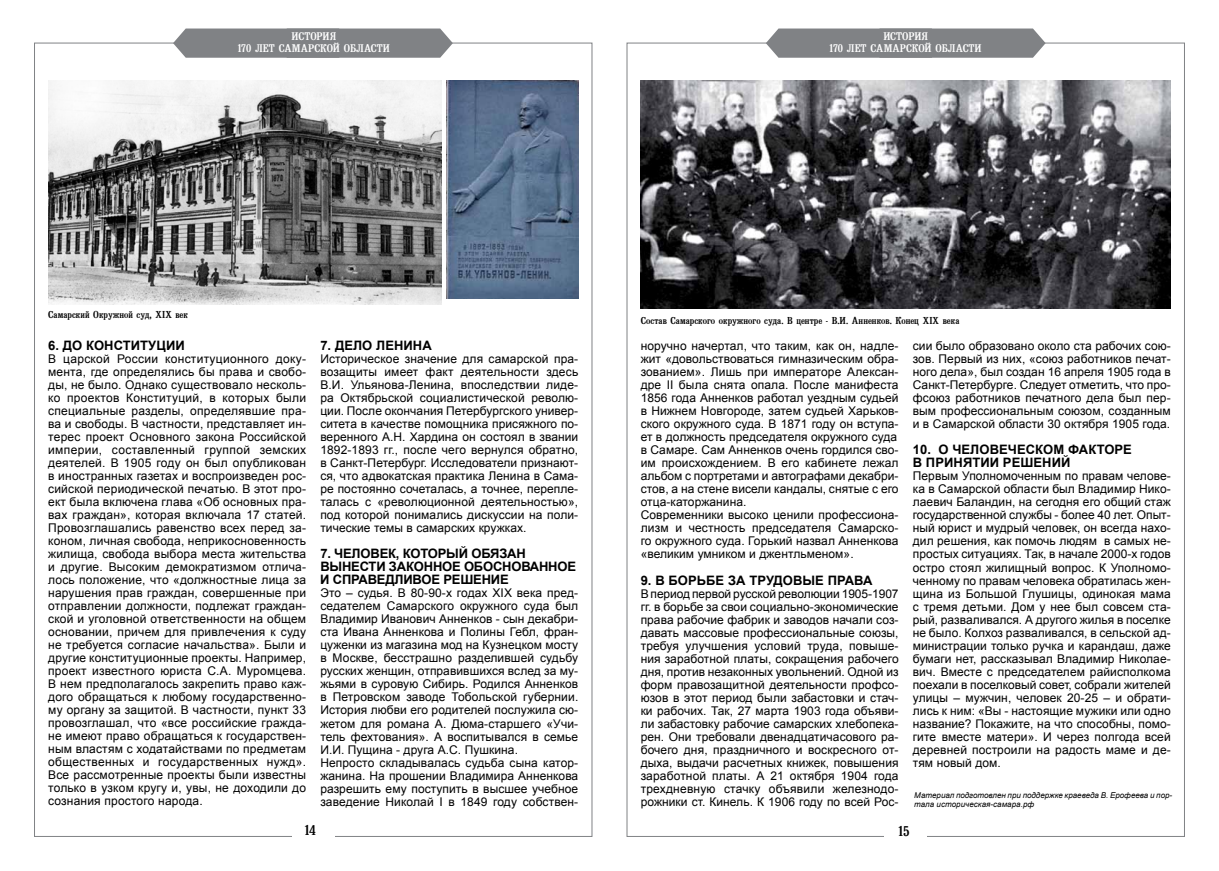
<style>
.page{position:relative;width:1219px;height:871px;background:#fff}
.page>*{position:absolute;margin:0;border:0;box-sizing:border-box;transform-origin:0 0}
.t1{font:14px "Bruskovaya Plain";color:#000}
.t2{font:700 13px "Arial";letter-spacing:.005em;color:#000}
.t3{font:700 13px/13px "Arial";letter-spacing:-.015em;color:#000}
.t4{font:12px/13px "Arial";letter-spacing:.005em;color:#000;text-align:justify}
.t5{font:11px/12px "Bruskovaya Plain";letter-spacing:-.005em;color:#fff}
.t6{font:10px "Bruskovaya Plain";letter-spacing:.005em;color:#000}
.t7{font:italic 8px/9px "Arial";color:#000}
</style>
<div class="page">
<svg style="left:173px;top:28px;width:280px;height:30px;background:#888a8d"></svg>
<svg style="left:766px;top:28px;width:280px;height:30px;background:#888a8d"></svg>
<img style="left:641px;top:81px;width:530px;height:227px">
<img style="left:48px;top:81px;width:393px;height:223px">
<img style="left:447px;top:81px;width:131px;height:217px">
<p class="t5" style="left:238px;top:31px;width:154px;text-indent:54px">ИСТОРИЯ<br>170 лет Самарской области</p>
<p class="t5" style="left:830px;top:31px;width:154px;text-indent:54px">ИСТОРИЯ<br>170 лет Самарской области</p>
<p class="t6" style="left:48px;top:309px;width:141px">Самарский Окружной суд, XIX век</p>
<p class="t6" style="left:641px;top:315px;width:320px">Состав Самарского окружного суда. В центре - В.И. Анненков. Конец XIX века</p>
<p class="t2" style="left:48px;top:337px;width:138px">6. До Конституции</p>
<p class="t4" style="left:48px;top:352px;width:260px">В царской России конституционного доку&shy;мента, где определялись бы права и свобо&shy;ды, не было. Однако существовало несколь&shy;ко проектов Конституций, в которых были специальные разделы, определявшие пра&shy;ва и свободы. В частности, представляет ин&shy;терес проект Основного закона Российской империи, составленный группой земских деятелей. В 1905 году он был опубликован в иностранных газетах и воспроизведен рос&shy;сийской периодической печатью. В этот про&shy;ект была включена глава «Об основных пра&shy;вах граждан», которая включала 17 статей.<br>Провозглашались равенство всех перед за&shy;коном, личная свобода, неприкосновенность жилища, свобода выбора места жительства и другие. Высоким демократизмом отлича&shy;лось положение, что «должностные лица за нарушения прав граждан, совершенные при отправлении должности, подлежат граждан&shy;ской и уголовной ответственности на общем основании, причем для привлечения к суду не требуется согласие начальства». Были и другие конституционные проекты. Например, проект известного юриста С.А. Муромцева.<br>В нем предполагалось закрепить право каж&shy;дого обращаться к любому государственно&shy;му органу за защитой. В частности, пункт 33 провозглашал, что «все российские гражда&shy;не имеют право обращаться к государствен&shy;ным властям с ходатайствами по предметам общественных и государственных нужд».<br>Все рассмотренные проекты были известны только в узком кругу и, увы, не доходили до сознания простого народа.</p>
<p class="t2" style="left:320px;top:337px;width:113px">7. Дело Ленина</p>
<p class="t4" style="left:320px;top:352px;width:260px">Историческое значение для самарской пра&shy;возащиты имеет факт деятельности здесь В.И. Ульянова-Ленина, впоследствии лиде&shy;ра Октябрьской социалистической револю&shy;ции. После окончания Петербургского универ&shy;ситета в качестве помощника присяжного по&shy;веренного А.Н. Хардина он состоял в звании 1892-1893 гг., после чего вернулся обратно, в Санкт-Петербург. Исследователи признают&shy;ся, что адвокатская практика Ленина в Сама&shy;ре постоянно сочеталась, а точнее, перепле&shy;талась с «революционной деятельностью», под которой понимались дискуссии на поли&shy;тические темы в самарских кружках.</p>
<p class="t2" style="left:320px;top:545px;width:92px">7. Человек, кото</p>
<p class="t3" style="left:320px;top:547px;width:257px;text-indent:118px">рый обязан вынести законное обоснованное и справедливое решение</p>
<p class="t4" style="left:320px;top:586px;width:259px;text-align:left">Это – судья. В 80-90-х годах XIX века пред&shy;седателем Самарского окружного суда был Владимир Иванович Анненков - сын декабри&shy;ста Ивана Анненкова и Полины Гебл, фран&shy;цуженки из магазина мод на Кузнецком мосту в Москве, бесстрашно разделившей судьбу русских женщин, отправившихся вслед за му&shy;жьями в суровую Сибирь. Родился Анненков в Петровском заводе Тобольской губернии.<br>История любви его родителей послужила сю&shy;жетом для романа А. Дюма-старшего «Учи&shy;тель фехтования». А воспитывался в семье И.И. Пущина - друга А.С. Пушкина.<br>Непросто складывалась судьба сына катор&shy;жанина. На прошении Владимира Анненкова разрешить ему поступить в высшее учебное заведение Николай I в 1849 году собствен-</p>
<p class="t4" style="left:641px;top:339px;width:259px;text-align:left">норучно начертал, что таким, как он, надле&shy;жит «довольствоваться гимназическим обра&shy;зованием». Лишь при императоре Алексан&shy;дре II была снята опала. После манифеста 1856 года Анненков работал уездным судьей в Нижнем Новгороде, затем судьей Харьков&shy;ского окружного суда. В 1871 году он вступа&shy;ет в должность председателя окружного суда в Самаре. Сам Анненков очень гордился сво&shy;им происхождением. В его кабинете лежал альбом с портретами и автографами декабри&shy;стов, а на стене висели кандалы, снятые с его отца-каторжанина.<br>Современники высоко ценили профессиона&shy;лизм и честность председателя Самарско&shy;го окружного суда. Горький назвал Анненкова «великим умником и джентльменом».</p>
<p class="t2" style="left:641px;top:571px;width:136px">9. В борьбе за трудов</p>
<p class="t2" style="left:802px;top:571px;width:71px">ые права</p>
<p class="t4" style="left:641px;top:586px;width:259px">В период первой русской революции 1905-1907 гг. в борьбе за свои социально-экономические права рабочие фабрик и заводов начали соз&shy;давать массовые профессиональные союзы, требуя улучшения условий труда, повыше&shy;ния заработной платы, сокращения рабочего дня, против незаконных увольнений. Одной из форм правозащитной деятельности профсо&shy;юзов в этот период были забастовки и стач&shy;ки рабочих. Так, 27 марта 1903 года объяви&shy;ли забастовку рабочие самарских хлебопека&shy;рен. Они требовали двенадцатичасового ра&shy;бочего дня, праздничного и воскресного от&shy;дыха, выдачи расчетных книжек, повышения заработной платы. А 21 октября 1904 года трехдневную стачку объявили железнодо&shy;рожники ст. Кинель. К 1906 году по всей Рос-</p>
<p class="t4" style="left:913px;top:339px;width:259px">сии было образовано около ста рабочих сою&shy;зов. Первый из них, «союз работников печат&shy;ного дела», был создан 16 апреля 1905 года в Санкт-Петербурге. Следует отметить, что про&shy;фсоюз работников печатного дела был пер&shy;вым профессиональным союзом, созданным и в Самарской области 30 октября 1905 года.</p>
<p class="t2" style="left:913px;top:441px;width:124px">10. О человеческом</p>
<p class="t2" style="left:1068px;top:441px;width:30px">факто</p>
<p class="t2" style="left:1115px;top:441px;width:19px">ре</p>
<p class="t2" style="left:913px;top:454px;width:159px">в принятии решений</p>
<p class="t4" style="left:913px;top:469px;width:259px">Первым Уполномоченным по правам челове&shy;ка в Самарской области был Владимир Нико&shy;лаевич Баландин, на сегодня его общий стаж государственной службы - более 40 лет. Опыт&shy;ный юрист и мудрый человек, он всегда нахо&shy;дил решения, как помочь людям в самых не&shy;простых ситуациях. Так, в начале 2000-х годов остро стоял жилищный вопрос. К Уполномо&shy;ченному по правам человека обратилась жен&shy;щина из Большой Глушицы, одинокая мама с тремя детьми. Дом у нее был совсем ста&shy;рый, разваливался. А другого жилья в поселке не было. Колхоз разваливался, в сельской ад&shy;министрации только ручка и карандаш, даже бумаги нет, рассказывал Владимир Николае&shy;вич. Вместе с председателем райисполкома поехали в поселковый совет, собрали жителей улицы – мужчин, человек 20-25 – и обрати&shy;лись к ним: «Вы - настоящие мужики или одно название? Покажите, на что способны, помо&shy;гите вместе матери». И через полгода всей деревней построили на радость маме и де&shy;тям новый дом.</p>
<p class="t7" style="left:914px;top:790px;width:260px">Материал подготовлен при поддержке краеведа В. Ерофеева и пор&shy;тала историческая-самара.рф</p>
<p class="t1" style="left:305px;top:822px;width:13px">14</p>
<p class="t1" style="left:898px;top:823px;width:13px">15</p>
</div>
